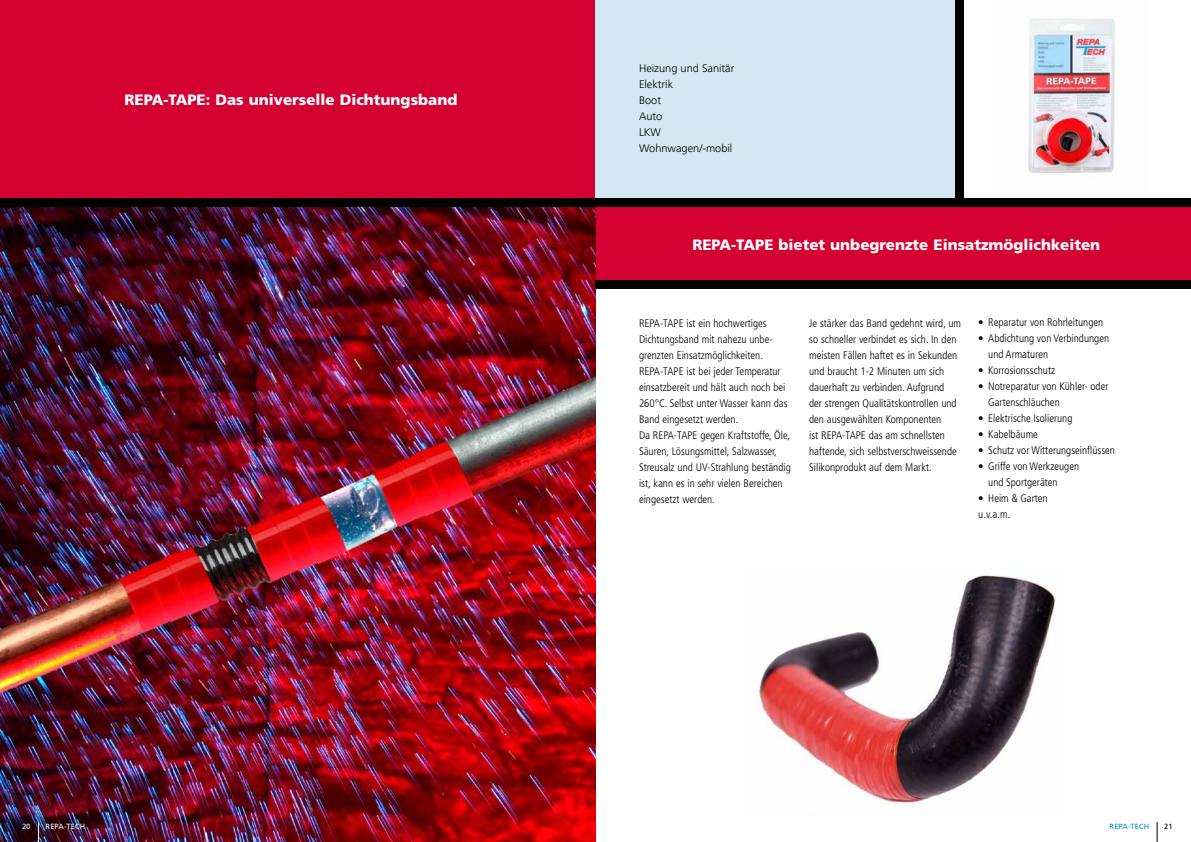
<style>
.page{position:relative;width:1191px;height:842px;background:#fff}
.page>*{position:absolute;margin:0;border:0;box-sizing:border-box;transform-origin:0 0}
.t1{font:900 15px "Frutiger";color:#fff}
.t2{font:300 condensed 11px/16px "Frutiger";color:#000}
.t3{font:300 11px/16px "Frutiger";color:#000}
.t4{font:7.5px "Frutiger";letter-spacing:.015em;color:#fff}
.t5{font:7.5px "Frutiger";letter-spacing:.015em;color:#008ac2}
.t6{font:7.5px "Frutiger";color:#000}
</style>
<div class="page">
<svg style="left:1156px;top:822px;width:1px;height:20px"></svg>
<img style="left:1028px;top:18px;width:87px;height:155px">
<img style="left:756px;top:575px;width:300px;height:228px">
<div style="left:0;top:0;width:595px;height:198px;background:#d40032"></div>
<div style="left:595px;top:207px;width:596px;height:74px;background:#d40032"></div>
<div style="left:595px;top:0;width:360px;height:198px;background:#d5e7f2"></div>
<img style="left:0;top:207px;width:595px;height:635px">
<svg style="left:38px;top:822px;width:1px;height:20px"></svg>
<div style="left:595px;top:281px;width:596px;height:8px;background:#000"></div>
<div style="left:955px;top:0;width:9px;height:198px;background:#000"></div>
<div style="left:0;top:198px;width:1191px;height:9px;background:#000"></div>
<h1 class="t1" style="left:125px;top:91px;width:334px">REPA-TAPE: Das universelle Dichtungsband</h1>
<p class="t3" style="left:639px;top:60px;width:97px">Heizung und Sanitär<br>Elektrik<br>Boot<br>Auto<br>LKW<br>Wohnwagen/-mobil</p>
<h1 class="t1" style="left:692px;top:235px;width:409px">REPA-TAPE bietet unbegrenzte Einsatzmöglichkeiten</h1>
<p class="t2" style="left:639px;top:315px;width:153px">REPA-TAPE ist ein hochwertiges Dichtungsband mit nahezu unbe&shy;grenzten Einsatzmöglichkeiten.<br>REPA-TAPE ist bei jeder Temperatur einsatzbereit und hält auch noch bei 260°C. Selbst unter Wasser kann das Band eingesetzt werden.<br>Da REPA-TAPE gegen Kraftstoffe, Öle, Säuren, Lösungsmittel, Salzwasser, Streusalz und UV-Strahlung beständig ist, kann es in sehr vielen Bereichen eingesetzt werden.</p>
<p class="t2" style="left:809px;top:315px;width:153px">Je stärker das Band gedehnt wird, um so schneller verbindet es sich. In den meisten Fällen haftet es in Sekunden und braucht 1-2 Minuten um sich dauerhaft zu verbinden. Aufgrund<br>der strengen Qualitätskontrollen und den ausgewählten Komponenten<br>ist REPA-TAPE das am schnellsten haftende, sich selbstverschweissende Silikonprodukt auf dem Markt.</p>
<p class="t2" style="left:978px;top:314px;width:126px">• Reparatur von Rohrleitungen</p>
<p class="t2" style="left:988px;top:330px;width:122px;text-indent:-10px">• Abdichtung von Verbindungen und Armaturen</p>
<p class="t2" style="left:978px;top:362px;width:78px">• Korrosionsschutz</p>
<p class="t2" style="left:988px;top:378px;width:122px;text-indent:-10px">• Notreparatur von Kühler- oder<br>Gartenschläuchen</p>
<p class="t2" style="left:978px;top:410px;width:96px">• Elektrische Isolierung</p>
<p class="t2" style="left:978px;top:426px;width:61px">• Kabelbäume</p>
<p class="t2" style="left:978px;top:442px;width:138px">• Schutz vor Witterungseinflüssen</p>
<p class="t2" style="left:988px;top:458px;width:92px;text-indent:-10px">• Griffe von Werkzeugen und Sportgeräten</p>
<p class="t2" style="left:978px;top:490px;width:71px">• Heim &amp; Garten u.v.a.m.</p>
<p class="t4" style="left:22px;top:821px;width:10px">20</p>
<p class="t4" style="left:46px;top:821px;width:41px">REPA-TECH</p>
<p class="t5" style="left:1109px;top:821px;width:41px">REPA-TECH</p>
<p class="t6" style="left:1164px;top:821px;width:10px">21</p>
</div>
